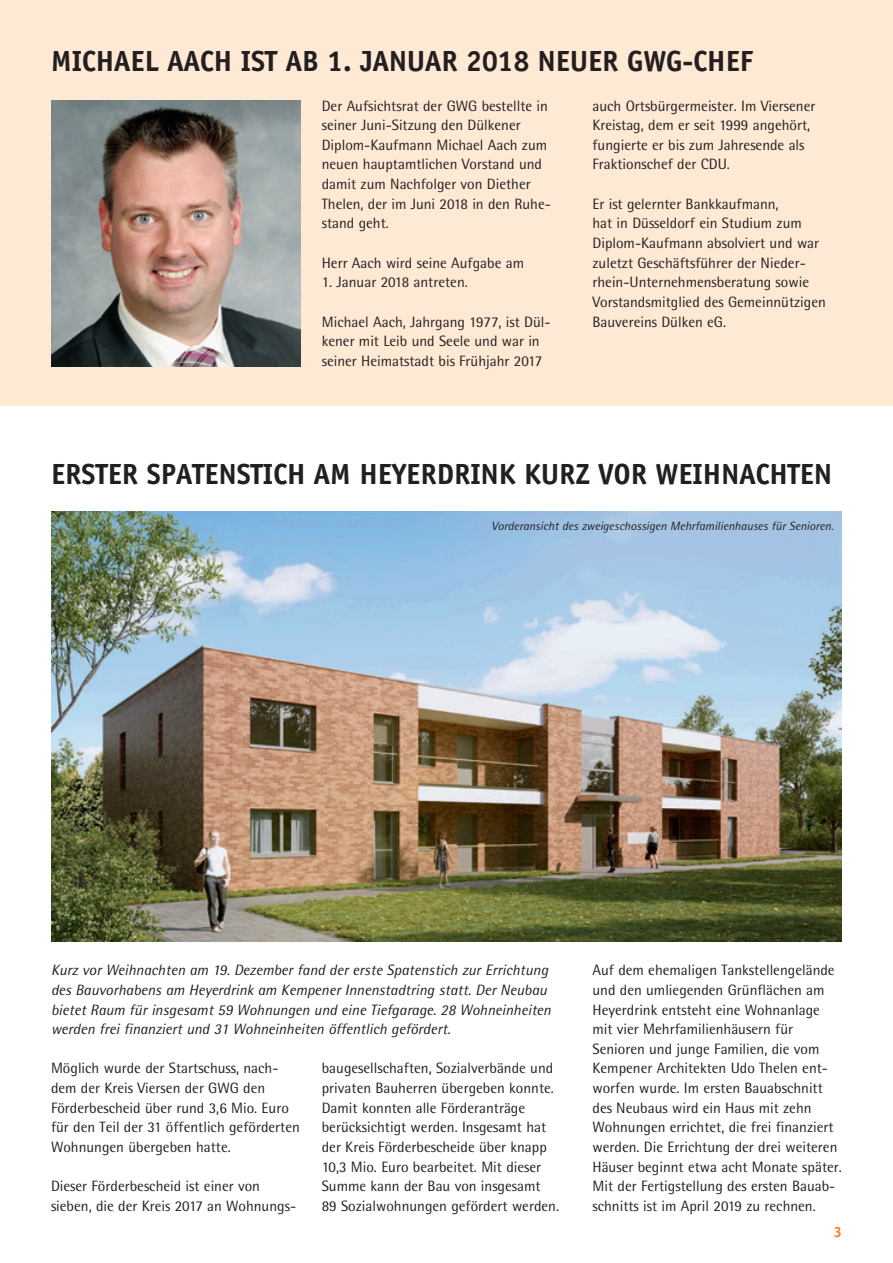
<style>
.page{position:relative;width:893px;height:1263px;background:#fff}
.page>*{position:absolute;margin:0;border:0;box-sizing:border-box;transform-origin:0 0}
.t1{font:700 30px "Officina Sans";letter-spacing:.005em;color:#231f20}
.t2{font:15px/19.6px "Rotis Semi Sans";color:#231f20}
.t3{font:italic 15px/19.6px "Rotis Semi Sans";color:#231f20}
.t4{font:700 15px "Officina San ITC";color:#f58220}
.t5{font:italic 12px "Rotis Semi Sans";color:#231f20}
</style>
<div class="page">
<div style="left:0;top:0;width:893px;height:405px;background:#fee9d5"></div>
<img style="left:51px;top:100px;width:249px;height:266px">
<img style="left:51px;top:512px;width:791px;height:429px">
<h1 class="t1" style="left:51px;top:43px;width:701px">MICHAEL AACH IST AB 1. JANUAR 2018 NEUER GWG-CHEF</h1>
<p class="t2" style="left:322px;top:95px;width:231px">Der Aufsichtsrat der GWG bestellte in seiner Juni-Sitzung den Dülkener<br>Diplom-Kaufmann Michael Aach zum neuen hauptamtlichen Vorstand und damit zum Nachfolger von Diether<br>Thelen, der im Juni 2018 in den Ruhe&shy;stand geht.</p>
<p class="t2" style="left:322px;top:253px;width:204px">Herr Aach wird seine Aufgabe am</p>
<p class="t2" style="left:322px;top:272px;width:148px">1. Januar 2018 antreten.</p>
<p class="t2" style="left:322px;top:312px;width:229px">Michael Aach, Jahrgang 1977, ist Dül&shy;kener mit Leib und Seele und war in seiner Heimatstadt bis Frühjahr 2017</p>
<p class="t2" style="left:592px;top:95px;width:224px">auch Ortsbürgermeister. Im Viersener Kreistag, dem er seit 1999 angehört, fungierte er bis zum Jahresende als Fraktionschef der CDU.</p>
<p class="t2" style="left:592px;top:194px;width:235px">Er ist gelernter Bankkaufmann,<br>hat in Düsseldorf ein Studium zum Diplom-Kaufmann absolviert und war zuletzt Geschäftsführer der Nieder&shy;rhein-Unternehmensberatung sowie Vorstandsmitglied des Gemeinnützigen Bauvereins Dülken eG.</p>
<h1 class="t1" style="left:51px;top:456px;width:782px">ERSTER SPATENSTICH AM H EYERDRINK KURZ VOR WEIHNACHTEN</h1>
<p class="t5" style="left:491px;top:519px;width:343px">Vorderansicht des zweigeschossigen Mehrfamilienhauses für Senioren.</p>
<p class="t3" style="left:51px;top:960px;width:502px">Kurz vor Weihnachten am 19. Dezember fand der erste Spatenstich zur Errichtung des Bauvorhabens am Heyerdrink am Kempener Innenstadtring statt. Der Neubau bietet Raum für insgesamt 59 Wohnungen und eine Tiefgarage. 28 Wohneinheiten werden frei finanziert und 31 Wohneinheiten öffentlich gefördert.</p>
<p class="t2" style="left:51px;top:1058px;width:250px">Möglich wurde der Startschuss, nach&shy;dem der Kreis Viersen der GWG den Förderbescheid über rund 3,6 Mio. Euro für den Teil der 31 öffentlich geförderten Wohnungen übergeben hatte.</p>
<p class="t2" style="left:51px;top:1176px;width:247px">Dieser Förderbescheid ist einer von sieben, die der Kreis 2017 an Wohnungs-</p>
<p class="t2" style="left:322px;top:1058px;width:239px">baugesellschaften, Sozialverbände und privaten Bauherren übergeben konnte.<br>Damit konnten alle Förderanträge berücksichtigt werden. Insgesamt hat der Kreis Förderbescheide über knapp 10,3 Mio. Euro bearbeitet. Mit dieser Summe kann der Bau von insgesamt 89 Sozialwohnungen gefördert werden.</p>
<p class="t2" style="left:592px;top:960px;width:251px">Auf dem ehemaligen Tankstellengelände und den umliegenden Grünflächen am Heyerdrink entsteht eine Wohnanlage mit vier Mehrfamilienhäusern für Senioren und junge Familien, die vom Kempener Architekten Udo Thelen ent&shy;worfen wurde. Im ersten Bauabschnitt des Neubaus wird ein Haus mit zehn Wohnungen errichtet, die frei finanziert werden. Die Errichtung der drei weiteren Häuser beginnt etwa acht Monate später.<br>Mit der Fertigstellung des ersten Bauab&shy;schnitts ist im April 2019 zu rechnen.</p>
<p class="t4" style="left:834px;top:1222px;width:10px">3</p>
</div>
